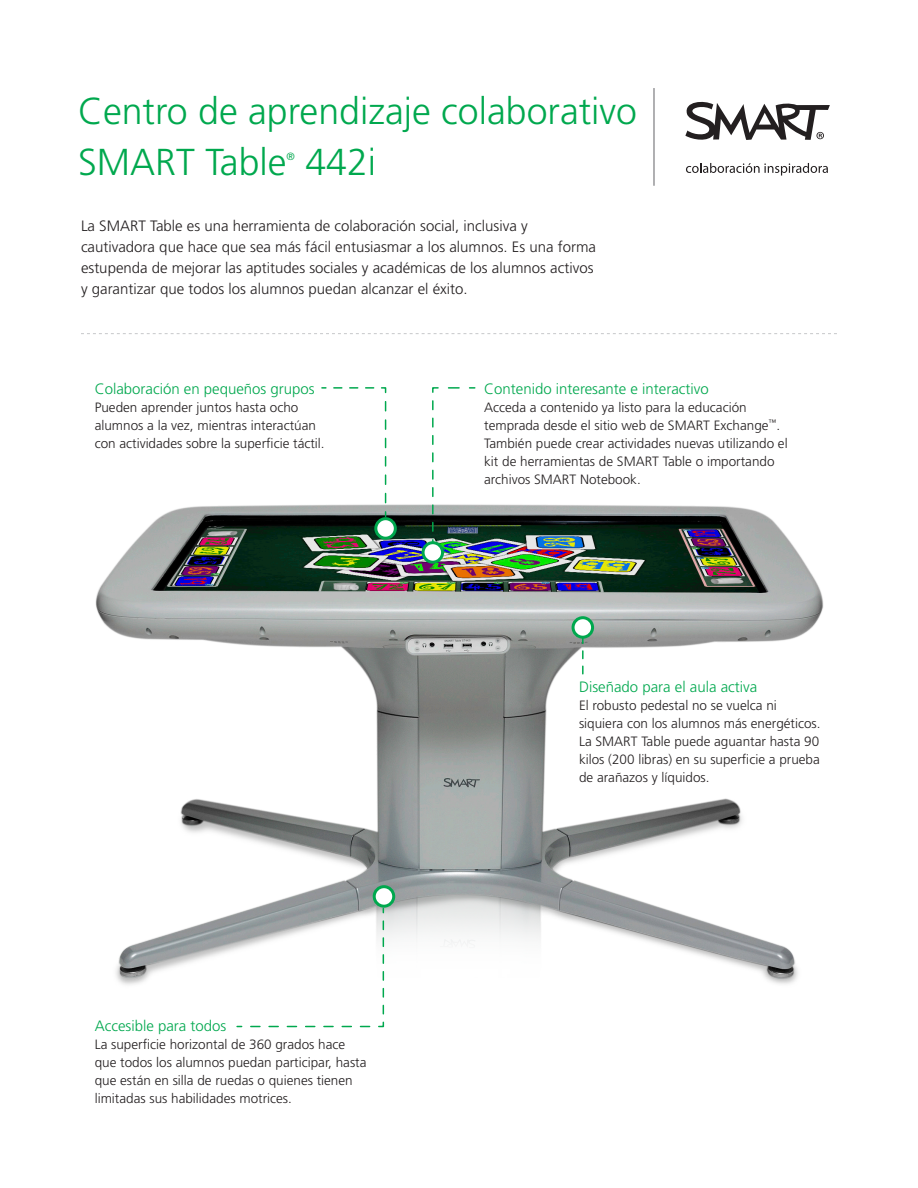
<style>
.page{position:relative;width:918px;height:1188px;background:#fff}
.page>*{position:absolute;margin:0;border:0;box-sizing:border-box;transform-origin:0 0}
.t1{font:300 37.5px/51px "Frutiger LT Std";color:#00a84e}
.t2{font:300 15px/21px "Frutiger LT Std";color:#231f20}
.t3{font:300 15px "Frutiger LT Std";color:#00a84e}
.t4{font:300 13.5px/18px "Frutiger LT Std";color:#231f20}
.t5{font:300 10.5px "Frutiger LT Std";color:#00a84e}
</style>
<div class="page">
<img style="left:95px;top:504px;width:729px;height:481px">
<svg style="left:685px;top:101px;width:145px;height:39px"></svg>
<svg style="left:686px;top:163px;width:142px;height:13px"></svg>
<hr style="left:654px;top:88px;width:1px;height:98px;background:#636366">
<svg style="left:81px;top:333px;width:756px;height:1px"></svg>
<svg style="left:320px;top:387px;width:67px;height:131px"></svg>
<svg style="left:376px;top:519px;width:19px;height:19px"></svg>
<div style="left:374px;top:517px;width:23px;height:23px;border:3px solid #00a84e;border-radius:50%"></div>
<svg style="left:431px;top:387px;width:45px;height:159px"></svg>
<div style="left:423px;top:543px;width:20px;height:19px;background:#fff;border-radius:50%"></div>
<div style="left:422px;top:541px;width:22px;height:23px;border:3px solid #00a84e;border-radius:50%"></div>
<svg style="left:236px;top:907px;width:149px;height:121px"></svg>
<div style="left:374px;top:887px;width:20px;height:19px;background:#fff;border-radius:50%"></div>
<div style="left:373px;top:885px;width:22px;height:23px;border:3px solid #00a84e;border-radius:50%"></div>
<svg style="left:582px;top:639px;width:2px;height:35px"></svg>
<div style="left:573px;top:618px;width:20px;height:19px;background:#fff;border-radius:50%"></div>
<div style="left:572px;top:616px;width:22px;height:23px;border:3px solid #00a84e;border-radius:50%"></div>
<p class="t1" style="left:78px;top:86px;width:561px">Centro de aprendizaje colaborativo<br>SMART Table</p>
<p class="t5" style="left:287px;top:151px;width:10px">®</p>
<p class="t1" style="left:305px;top:137px;width:72px">442i</p>
<p class="t2" style="left:81px;top:216px;width:517px">La SMART Table es una herramienta de colaboración social, inclusiva y cautivadora que hace que sea más fácil entusiasmar a los alumnos. Es una forma estupenda de mejorar las aptitudes sociales y académicas de los alumnos activos y garantizar que todos los alumnos puedan alcanzar el éxito.</p>
<p class="t3" style="left:95px;top:380px;width:222px">Colaboración en pequeños grupos</p>
<p class="t4" style="left:95px;top:398px;width:232px">Pueden aprender juntos hasta ocho alumnos a la vez, mientras interactúan con actividades sobre la superficie táctil.</p>
<p class="t3" style="left:95px;top:1018px;width:133px">Accesible para todos</p>
<p class="t4" style="left:95px;top:1036px;width:273px">La superficie horizontal de 360 grados hace que todos los alumnos puedan participar, hasta que están en silla de ruedas o quienes tienen limitadas sus habilidades motrices.</p>
<p class="t3" style="left:484px;top:380px;width:226px">Contenido interesante e interactivo</p>
<p class="t4" style="left:484px;top:398px;width:305px">Acceda a contenido ya listo para la educación temprada desde el sitio web de SMART Exchange<sup>™</sup>.<br>También puede crear actividades nuevas utilizando el kit de herramientas de SMART Table o importando archivos SMART Notebook.</p>
<p class="t3" style="left:579px;top:678px;width:180px">Diseñado para el aula activa</p>
<p class="t4" style="left:579px;top:696px;width:243px">El robusto pedestal no se vuelca ni siquiera con los alumnos más energéticos.<br>La SMART Table puede aguantar hasta 90 kilos (200 libras) en su superficie a prueba de arañazos y líquidos.</p>
</div>
